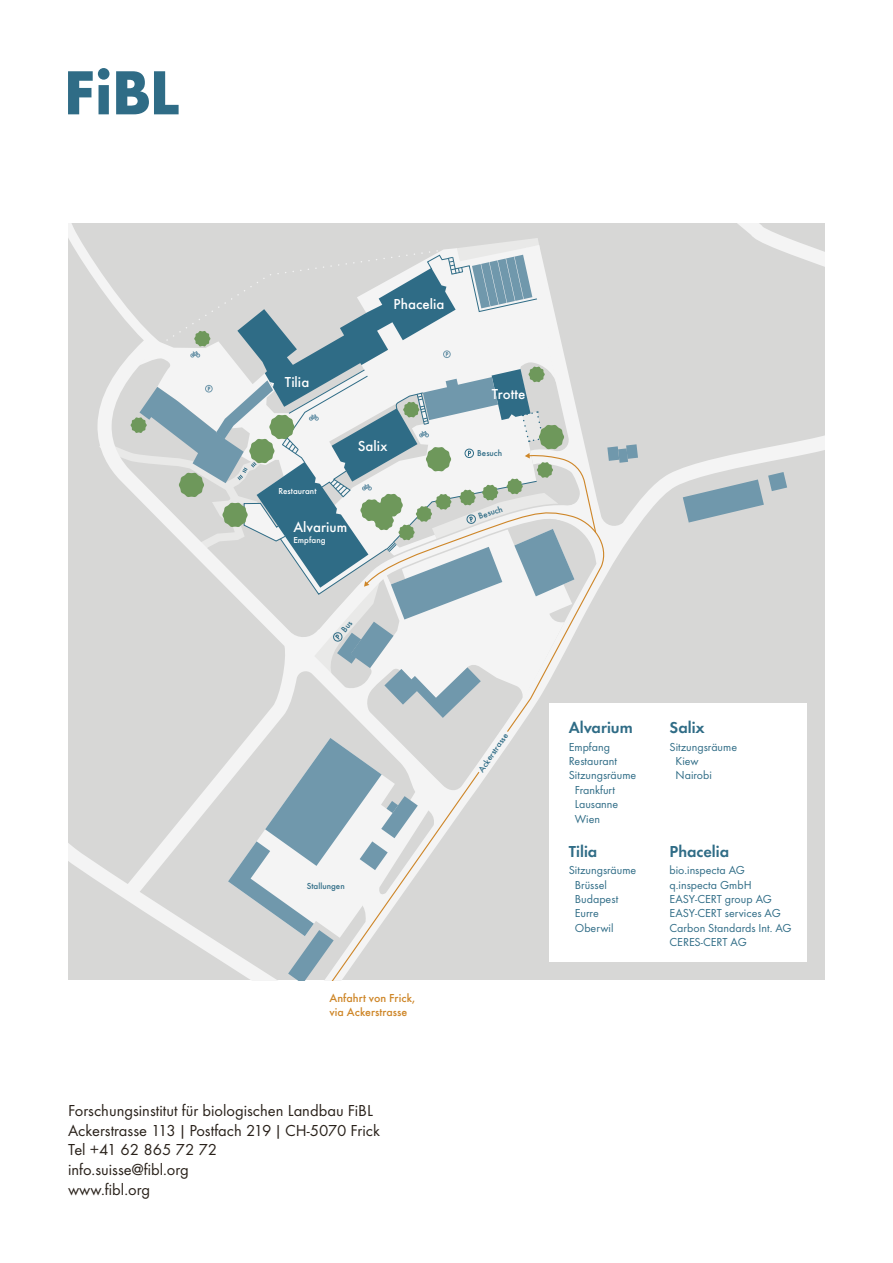
<style>
.page{position:relative;width:893px;height:1263px;background:#fff}
.page>*{position:absolute;margin:0;border:0;box-sizing:border-box;transform-origin:0 0}
.t1{font:16.5px/19.8px "Function Pro";color:#29211a}
.t2{font:600 16.5px "Function Pro";color:#2f6c86}
.t3{font:500 15px "Function Pro";color:#fff}
.t4{font:12px/14.4px "Function Pro";color:#2f6c86}
.t5{font:500 12px/14.4px "Function Pro";letter-spacing:.005em;color:#ce8628}
.t6{font:500 9px "Function Pro";color:#2f6c86}
.t7{font:500 9px "Function Pro";letter-spacing:.005em;color:#fff}
</style>
<div class="page">
<div style="left:68px;top:223px;width:757px;height:757px;background:#d7d7d6"></div>
<svg style="left:228px;top:738px;width:99px;height:242px"></svg>
<svg style="left:683px;top:472px;width:104px;height:50px;background:#abbcc4"></svg>
<svg style="left:607px;top:444px;width:31px;height:19px"></svg>
<svg style="left:327px;top:507px;width:283px;height:473px"></svg>
<svg style="left:475px;top:728px;width:37px;height:48px"></svg>
<div style="left:549px;top:703px;width:258px;height:259px;background:#fff"></div>
<svg style="left:68px;top:68px;width:111px;height:46px"></svg>
<svg style="left:90px;top:238px;width:507px;height:480px"></svg>
<p class="t3" style="left:394px;top:295px;width:52px">Phacelia</p>
<p class="t3" style="left:285px;top:373px;width:26px">Tilia</p>
<p class="t3" style="left:358px;top:437px;width:31px">Salix</p>
<p class="t7" style="left:278px;top:486px;width:40px">Restaurant</p>
<p class="t3" style="left:293px;top:518px;width:55px">Alvarium</p>
<p class="t7" style="left:293px;top:535px;width:34px">Empfang</p>
<p class="t3" style="left:492px;top:385px;width:35px">Trotte</p>
<p class="t6" style="left:477px;top:448px;width:27px">Besuch</p>
<p class="t6" style="left:477px;top:511px;width:27px;rotate:-18deg">Besuch</p>
<p class="t6" style="left:307px;top:880px;width:40px">Stallungen</p>
<p class="t5" style="left:330px;top:991px;width:87px">Anfahrt von Frick, via Ackerstrasse</p>
<h1 class="t1" style="left:68px;top:1100px;width:314px">Forschungsinstitut für biologischen Landbau FiBL<br>Ackerstrasse 113 | Postfach 219 | CH-5070 Frick<br>Tel +41 62 865 72 72<br>info.suisse@fibl.org<br>www.fibl.org</h1>
<p class="t6" style="left:476px;top:768px;width:47px;rotate:-56deg">Ackerstrasse</p>
<h1 class="t2" style="left:569px;top:718px;width:65px">Alvarium</h1>
<p class="t4" style="left:569px;top:739px;width:43px">Empfang</p>
<p class="t4" style="left:569px;top:754px;width:50px">Restaurant</p>
<p class="t4" style="left:569px;top:768px;width:69px">Sitzungsräume</p>
<p class="t4" style="left:575px;top:783px;width:42px">Frankfurt</p>
<p class="t4" style="left:575px;top:797px;width:45px">Lausanne</p>
<p class="t4" style="left:575px;top:811px;width:27px">Wien</p>
<h1 class="t2" style="left:569px;top:841px;width:30px">Tilia</h1>
<p class="t4" style="left:575px;top:863px;width:63px;text-indent:-6px">Sitzungsräume<br>Brüssel<br>Budapest<br>Eurre<br>Oberwil</p>
<h1 class="t2" style="left:669px;top:718px;width:37px">Salix</h1>
<p class="t4" style="left:675px;top:739px;width:63px;text-indent:-6px">Sitzungsräume<br>Kiew<br>Nairobi</p>
<h1 class="t2" style="left:669px;top:841px;width:61px">Phacelia</h1>
<p class="t4" style="left:669px;top:863px;width:124px">bio.inspecta AG q.inspecta GmbH<br>EASY-CERT group AG<br>EASY-CERT services AG<br>Carbon Standards Int. AG<br>CERES-CERT AG</p>
</div>
